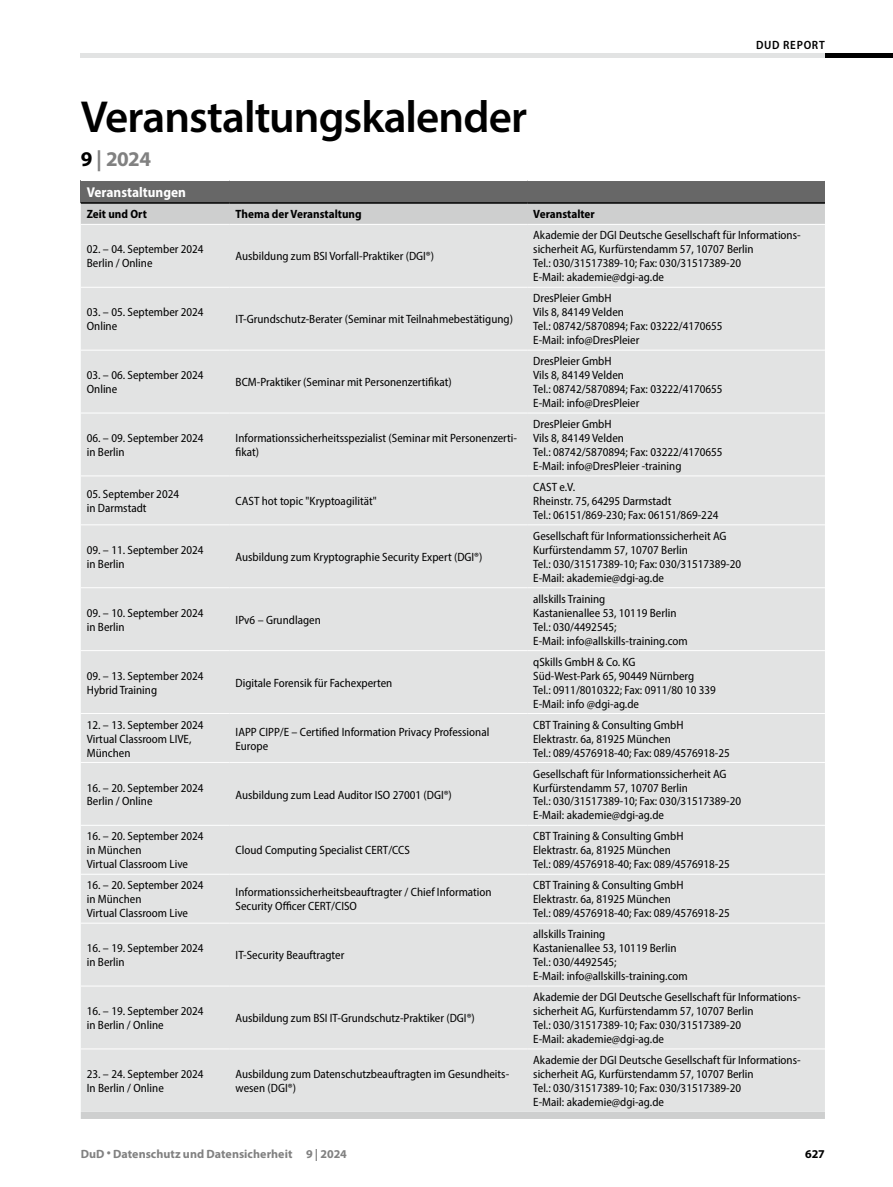
<style>
.page{position:relative;width:893px;height:1187px;background:#fff}
.page>*{position:absolute;margin:0;border:0;box-sizing:border-box;transform-origin:0 0}
.t1{font:600 45px "Myriad Pro";letter-spacing:-.02em;color:#000}
.t2{font:700 21px "Myriad Pro";color:#818181}
.t3{font:700 semi-condensed 14.25px "Myriad Pro";color:#fff}
.t4{font:semi-condensed 12px/14px "Myriad Pro";color:#000}
.t5{font:700 semi-condensed 12px "Myriad Pro";color:#000}
.t6{font:700 12px "Myriad Pro";letter-spacing:.005em;color:#818181}
.t7{font:600 semi-condensed 12px "Myriad Pro";letter-spacing:.06em;color:#000}
.t8{font:700 12px "Myriad Pro";color:#000}
.s1{color:#000}
</style>
<div class="page">
<div style="left:81px;top:180px;width:744px;height:23px;background:#676767"></div>
<div style="left:81px;top:204px;width:744px;height:914px;background:#cecfcf"></div>
<div style="left:81px;top:225px;width:744px;height:886px;background:#e2e3e3"></div>
<hr style="left:81px;top:224px;width:149px;height:1px;background:#fff">
<hr style="left:230px;top:224px;width:297px;height:1px;background:#fff">
<hr style="left:527px;top:224px;width:298px;height:1px;background:#fff">
<hr style="left:81px;top:287px;width:149px;height:1px;background:#fff">
<hr style="left:230px;top:287px;width:297px;height:1px;background:#fff">
<hr style="left:527px;top:287px;width:298px;height:1px;background:#fff">
<hr style="left:81px;top:350px;width:149px;height:1px;background:#fff">
<hr style="left:230px;top:350px;width:297px;height:1px;background:#fff">
<hr style="left:527px;top:350px;width:298px;height:1px;background:#fff">
<hr style="left:81px;top:412px;width:149px;height:1px;background:#fff">
<hr style="left:230px;top:412px;width:297px;height:1px;background:#fff">
<hr style="left:527px;top:412px;width:298px;height:1px;background:#fff">
<hr style="left:81px;top:475px;width:149px;height:1px;background:#fff">
<hr style="left:230px;top:475px;width:297px;height:1px;background:#fff">
<hr style="left:527px;top:475px;width:298px;height:1px;background:#fff">
<hr style="left:81px;top:524px;width:149px;height:1px;background:#fff">
<hr style="left:230px;top:524px;width:297px;height:1px;background:#fff">
<hr style="left:527px;top:524px;width:298px;height:1px;background:#fff">
<hr style="left:81px;top:587px;width:149px;height:1px;background:#fff">
<hr style="left:230px;top:587px;width:297px;height:1px;background:#fff">
<hr style="left:527px;top:587px;width:298px;height:1px;background:#fff">
<hr style="left:81px;top:650px;width:149px;height:1px;background:#fff">
<hr style="left:230px;top:650px;width:297px;height:1px;background:#fff">
<hr style="left:527px;top:650px;width:298px;height:1px;background:#fff">
<hr style="left:81px;top:713px;width:149px;height:1px;background:#fff">
<hr style="left:230px;top:713px;width:297px;height:1px;background:#fff">
<hr style="left:527px;top:713px;width:298px;height:1px;background:#fff">
<hr style="left:81px;top:762px;width:149px;height:1px;background:#fff">
<hr style="left:230px;top:762px;width:297px;height:1px;background:#fff">
<hr style="left:527px;top:762px;width:298px;height:1px;background:#fff">
<hr style="left:81px;top:824px;width:149px;height:1px;background:#fff">
<hr style="left:230px;top:824px;width:297px;height:1px;background:#fff">
<hr style="left:527px;top:824px;width:298px;height:1px;background:#fff">
<hr style="left:81px;top:873px;width:149px;height:1px;background:#fff">
<hr style="left:230px;top:873px;width:297px;height:1px;background:#fff">
<hr style="left:527px;top:873px;width:298px;height:1px;background:#fff">
<hr style="left:81px;top:922px;width:149px;height:1px;background:#fff">
<hr style="left:230px;top:922px;width:297px;height:1px;background:#fff">
<hr style="left:527px;top:922px;width:298px;height:1px;background:#fff">
<hr style="left:81px;top:985px;width:149px;height:1px;background:#fff">
<hr style="left:230px;top:985px;width:297px;height:1px;background:#fff">
<hr style="left:527px;top:985px;width:298px;height:1px;background:#fff">
<hr style="left:81px;top:1048px;width:149px;height:1px;background:#fff">
<hr style="left:230px;top:1048px;width:297px;height:1px;background:#fff">
<hr style="left:527px;top:1048px;width:298px;height:1px;background:#fff">
<hr style="left:81px;top:179px;width:149px;height:2px;background:#fff">
<hr style="left:230px;top:179px;width:297px;height:2px;background:#fff">
<hr style="left:527px;top:179px;width:298px;height:2px;background:#fff">
<hr style="left:81px;top:202px;width:149px;height:2px;background:#000">
<hr style="left:230px;top:202px;width:297px;height:2px;background:#000">
<hr style="left:527px;top:202px;width:298px;height:2px;background:#000">
<hr style="left:825px;top:53px;width:68px;height:4px;background:#000">
<hr style="left:81px;top:53px;width:744px;height:4px;background:#e2e3e3">
<p class="t7" style="left:756px;top:38px;width:70px">DUD REPORT</p>
<h1 class="t1" style="left:81px;top:88px;width:448px">Veranstaltungskalender</h1>
<h2 class="t2" style="left:81px;top:145px;width:72px"><span class="s1">9</span> | 2024</h2>
<p class="t3" style="left:87px;top:183px;width:101px">Veranstaltungen</p>
<p class="t5" style="left:87px;top:206px;width:62px">Zeit und Ort</p>
<p class="t5" style="left:236px;top:206px;width:128px">Thema der Veranstaltung</p>
<p class="t5" style="left:533px;top:206px;width:63px">Veranstalter</p>
<p class="t4" style="left:87px;top:242px;width:118px">02. – 04. September 2024<br>Berlin / Online</p>
<p class="t4" style="left:236px;top:249px;width:200px">Ausbildung zum BSI Vorfall-Praktiker (DGI®)</p>
<p class="t4" style="left:533px;top:228px;width:269px">Akademie der DGI Deutsche Gesellschaft für Informations&shy;sicherheit AG, Kurfürstendamm 57, 10707 Berlin<br>Tel.: 030/31517389-10; Fax: 030/31517389-20<br>E-Mail: akademie@dgi-ag.de</p>
<p class="t4" style="left:87px;top:305px;width:118px">03. – 05. September 2024<br>Online</p>
<p class="t4" style="left:236px;top:312px;width:279px">IT-Grundschutz-Berater (Seminar mit Teilnahmebestätigung)</p>
<p class="t4" style="left:87px;top:368px;width:118px">03. – 06. September 2024<br>Online</p>
<p class="t4" style="left:236px;top:375px;width:218px">BCM-Praktiker (Seminar mit Personenzertifikat)</p>
<p class="t4" style="left:87px;top:431px;width:118px">06. – 09. September 2024 in Berlin</p>
<p class="t4" style="left:236px;top:431px;width:283px">Informationssicherheitsspezialist (Seminar mit Personenzerti&shy;fikat)</p>
<p class="t4" style="left:87px;top:486px;width:94px">05. September 2024 in Darmstadt</p>
<p class="t4" style="left:236px;top:493px;width:142px">CAST hot topic "Kryptoagilität"</p>
<p class="t4" style="left:87px;top:542px;width:118px">09. – 11. September 2024 in Berlin</p>
<p class="t4" style="left:236px;top:549px;width:248px">Ausbildung zum Kryptographie Security Expert (DGI®)</p>
<p class="t4" style="left:87px;top:605px;width:118px">09. – 10. September 2024 in Berlin</p>
<p class="t4" style="left:236px;top:612px;width:87px">IPv6 – Grundlagen</p>
<p class="t4" style="left:87px;top:668px;width:118px">09. – 13. September 2024<br>Hybrid Training</p>
<p class="t4" style="left:236px;top:675px;width:158px">Digitale Forensik für Fachexperten</p>
<p class="t4" style="left:533px;top:291px;width:191px">DresPleier GmbH<br>Vils 8, 84149 Velden<br>Tel.: 08742/5870894; Fax: 03222/4170655<br>E-Mail: info@DresPleier</p>
<p class="t4" style="left:533px;top:354px;width:191px">DresPleier GmbH<br>Vils 8, 84149 Velden<br>Tel.: 08742/5870894; Fax: 03222/4170655<br>E-Mail: info@DresPleier</p>
<p class="t4" style="left:533px;top:417px;width:191px">DresPleier GmbH<br>Vils 8, 84149 Velden<br>Tel.: 08742/5870894; Fax: 03222/4170655<br>E-Mail: info@DresPleier -training</p>
<p class="t4" style="left:533px;top:480px;width:187px">CAST e.V.<br>Rheinstr. 75, 64295 Darmstadt<br>Tel.: 06151/869-230; Fax: 06151/869-224</p>
<p class="t4" style="left:533px;top:528px;width:209px">Gesellschaft für Informationssicherheit AG Kurfürstendamm 57, 10707 Berlin<br>Tel.: 030/31517389-10; Fax: 030/31517389-20<br>E-Mail: akademie@dgi-ag.de</p>
<p class="t4" style="left:533px;top:591px;width:156px">allskills Training<br>Kastanienallee 53, 10119 Berlin<br>Tel.: 030/4492545;<br>E-Mail: info@allskills-training.com</p>
<p class="t4" style="left:533px;top:654px;width:184px">qSkills GmbH &amp; Co. KG<br>Süd-West-Park 65, 90449 Nürnberg<br>Tel.: 0911/8010322; Fax: 0911/80 10 339<br>E-Mail: info @dgi-ag.de</p>
<p class="t4" style="left:87px;top:717px;width:118px">12. – 13. September 2024<br>Virtual Classroom LIVE,<br>München</p>
<p class="t4" style="left:236px;top:724px;width:255px">IAPP CIPP/E – Certified Information Privacy Professional<br>Europe</p>
<p class="t4" style="left:533px;top:717px;width:198px">CBT Training &amp; Consulting GmbH<br>Elektrastr. 6a, 81925 München<br>Tel.: 089/4576918-40; Fax: 089/4576918-25</p>
<p class="t4" style="left:87px;top:780px;width:118px">16. – 20. September 2024<br>Berlin / Online</p>
<p class="t4" style="left:236px;top:787px;width:218px">Ausbildung zum Lead Auditor ISO 27001 (DGI®)</p>
<p class="t4" style="left:533px;top:766px;width:209px">Gesellschaft für Informationssicherheit AG Kurfürstendamm 57, 10707 Berlin<br>Tel.: 030/31517389-10; Fax: 030/31517389-20<br>E-Mail: akademie@dgi-ag.de</p>
<p class="t4" style="left:87px;top:829px;width:118px">16. – 20. September 2024 in München<br>Virtual Classroom Live</p>
<p class="t4" style="left:236px;top:843px;width:176px">Cloud Computing Specialist CERT/CCS</p>
<p class="t4" style="left:533px;top:829px;width:198px">CBT Training &amp; Consulting GmbH<br>Elektrastr. 6a, 81925 München<br>Tel.: 089/4576918-40; Fax: 089/4576918-25</p>
<p class="t4" style="left:87px;top:878px;width:118px">16. – 20. September 2024 in München<br>Virtual Classroom Live</p>
<p class="t4" style="left:236px;top:885px;width:257px">Informationssicherheitsbeauftragter / Chief Information<br>Security Officer CERT/CISO</p>
<p class="t4" style="left:533px;top:878px;width:198px">CBT Training &amp; Consulting GmbH<br>Elektrastr. 6a, 81925 München<br>Tel.: 089/4576918-40; Fax: 089/4576918-25</p>
<p class="t4" style="left:87px;top:941px;width:118px">16. – 19. September 2024 in Berlin</p>
<p class="t4" style="left:236px;top:948px;width:110px">IT-Security Beauftragter</p>
<p class="t4" style="left:533px;top:927px;width:156px">allskills Training<br>Kastanienallee 53, 10119 Berlin<br>Tel.: 030/4492545;<br>E-Mail: info@allskills-training.com</p>
<p class="t4" style="left:87px;top:1003px;width:118px">16. – 19. September 2024 in Berlin / Online</p>
<p class="t4" style="left:236px;top:1010px;width:241px">Ausbildung zum BSI IT-Grundschutz-Praktiker (DGI®)</p>
<p class="t4" style="left:87px;top:1066px;width:118px">23. – 24. September 2024<br>In Berlin / Online</p>
<p class="t4" style="left:236px;top:1066px;width:275px">Ausbildung zum Datenschutzbeauftragten im Gesundheits&shy;wesen (DGI®)</p>
<p class="t4" style="left:533px;top:990px;width:269px">Akademie der DGI Deutsche Gesellschaft für Informations&shy;sicherheit AG, Kurfürstendamm 57, 10707 Berlin<br>Tel.: 030/31517389-10; Fax: 030/31517389-20<br>E-Mail: akademie@dgi-ag.de</p>
<p class="t4" style="left:533px;top:1052px;width:269px">Akademie der DGI Deutsche Gesellschaft für Informations&shy;sicherheit AG, Kurfürstendamm 57, 10707 Berlin<br>Tel.: 030/31517389-10; Fax: 030/31517389-20<br>E-Mail: akademie@dgi-ag.de</p>
<p class="t6" style="left:81px;top:1145px;width:268px">DuD • Datenschutz und Datensicherheit 9 | 2024</p>
<p class="t8" style="left:805px;top:1145px;width:21px">627</p>
</div>
